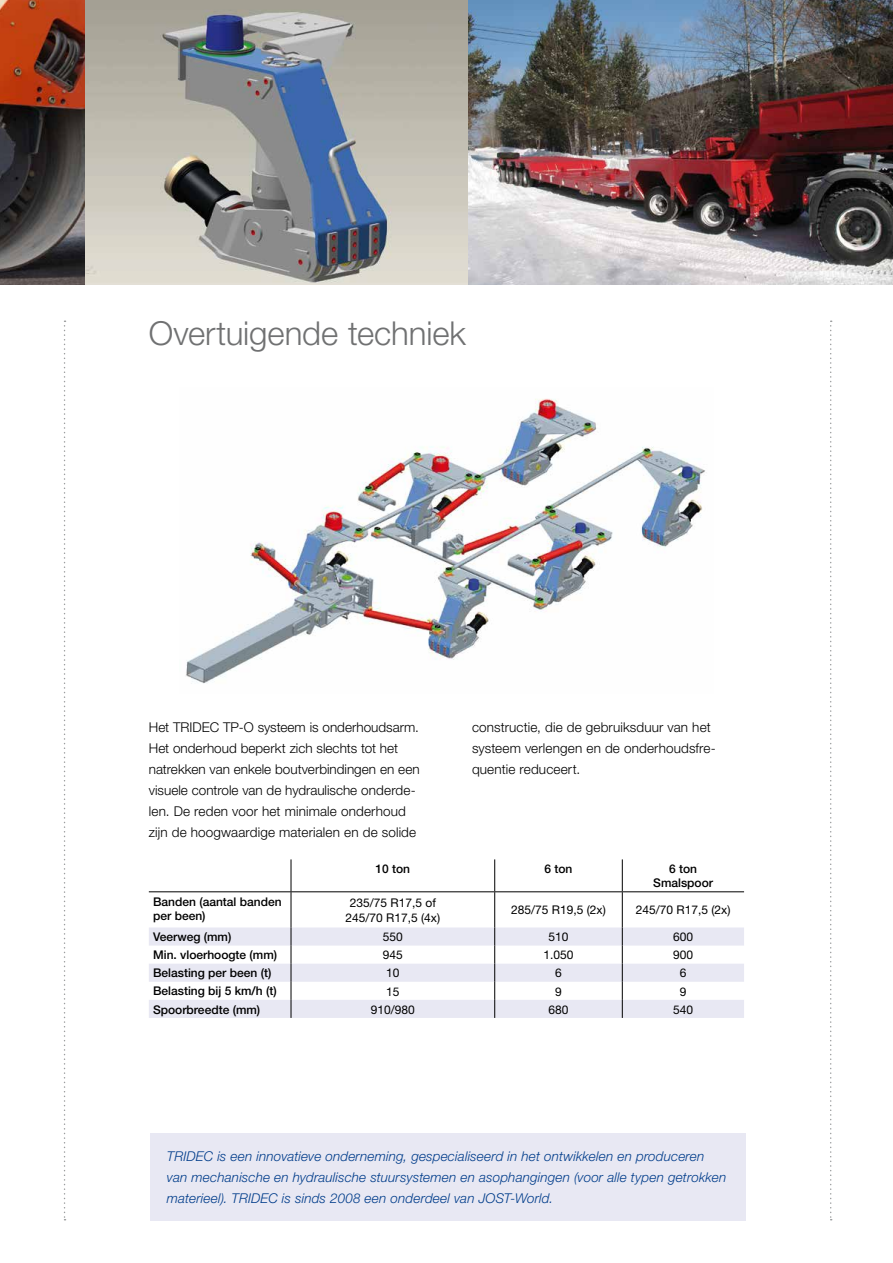
<style>
.page{position:relative;width:893px;height:1263px;background:#fff}
.page>*{position:absolute;margin:0;border:0;box-sizing:border-box;transform-origin:0 0}
.t1{font:300 33px "Helvetica Neue LT";letter-spacing:-.005em;color:#707172}
.t2{font:300 13.5px/21px "Helvetica Neue LT";letter-spacing:.005em;color:#000}
.t3{font:italic 300 13.5px/21px "Helvetica Neue LT";letter-spacing:.01em;color:#003c8a}
.t4{font:500 12px/14.4px "Helvetica Neue LT";color:#000;text-align:center}
.t5{font:12px/14.4px "Helvetica Neue LT";color:#000;text-align:center}
</style>
<div class="page">
<svg style="left:64px;top:320px;width:2px;height:900px"></svg>
<svg style="left:830px;top:321px;width:2px;height:899px"></svg>
<img style="left:0;top:0;width:85px;height:285px">
<img style="left:468px;top:0;width:425px;height:285px">
<svg style="left:85px;top:0;width:383px;height:285px"></svg>
<img style="left:186px;top:398px;width:519px;height:286px">
<svg style="left:149px;top:927px;width:595px;height:91px;fill:#e8e8f3"></svg>
<hr style="left:149px;top:891px;width:142px;height:1px;background:#000">
<hr style="left:291px;top:891px;width:204px;height:1px;background:#000">
<hr style="left:495px;top:891px;width:127px;height:1px;background:#000">
<hr style="left:622px;top:891px;width:122px;height:1px;background:#000">
<hr style="left:291px;top:859px;width:1px;height:32px;background:#000">
<hr style="left:494px;top:859px;width:1px;height:32px;background:#000">
<hr style="left:622px;top:859px;width:1px;height:32px;background:#000">
<hr style="left:291px;top:892px;width:1px;height:35px;background:#000">
<hr style="left:494px;top:892px;width:1px;height:35px;background:#000">
<hr style="left:622px;top:892px;width:1px;height:35px;background:#000">
<svg style="left:291px;top:927px;width:1px;height:91px"></svg>
<svg style="left:494px;top:927px;width:1px;height:91px"></svg>
<svg style="left:622px;top:927px;width:1px;height:91px"></svg>
<div style="left:150px;top:1133px;width:595px;height:87px;background:#e8e8f3"></div>
<h1 class="t1" style="left:149px;top:313px;width:319px">Overtuigende techniek</h1>
<p class="t2" style="left:149px;top:716px;width:272px">Het TRIDEC TP-O systeem is onderhoudsarm.<br>Het onderhoud beperkt zich slechts tot het natrekken van enkele boutverbindingen en een visuele controle van de hydraulische onderde&shy;len. De reden voor het minimale onderhoud zijn de hoogwaardige materialen en de solide</p>
<p class="t2" style="left:472px;top:716px;width:245px">constructie, die de gebruiksduur van het systeem verlengen en de onderhoudsfre&shy;quentie reduceert.</p>
<p class="t4" style="left:375px;top:861px;width:36px">10 ton</p>
<p class="t4" style="left:544px;top:861px;width:30px">6 ton</p>
<p class="t4" style="left:653px;top:861px;width:61px">6 ton<br>Smalspoor</p>
<p class="t4" style="left:153px;top:894px;width:130px;text-align:left">Banden (aantal banden per been)</p>
<p class="t5" style="left:345px;top:895px;width:96px">235/75 R17,5 of<br>245/70 R17,5 (4x)</p>
<p class="t5" style="left:511px;top:903px;width:96px">285/75 R19,5 (2x)</p>
<p class="t5" style="left:636px;top:903px;width:96px">245/70 R17,5 (2x)</p>
<p class="t4" style="left:153px;top:929px;width:80px">Veerweg (mm)</p>
<p class="t5" style="left:383px;top:930px;width:22px">550</p>
<p class="t5" style="left:548px;top:930px;width:22px">510</p>
<p class="t5" style="left:673px;top:930px;width:22px">600</p>
<p class="t4" style="left:153px;top:948px;width:126px">Min. vloerhoogte (mm)</p>
<p class="t5" style="left:383px;top:948px;width:22px">945</p>
<p class="t5" style="left:543px;top:948px;width:32px">1.050</p>
<p class="t5" style="left:673px;top:948px;width:22px">900</p>
<p class="t4" style="left:153px;top:966px;width:120px">Belasting per been (t)</p>
<p class="t5" style="left:386px;top:966px;width:15px">10</p>
<p class="t5" style="left:555px;top:966px;width:8px">6</p>
<p class="t5" style="left:680px;top:966px;width:8px">6</p>
<p class="t4" style="left:153px;top:984px;width:125px">Belasting bij 5 km/h (t)</p>
<p class="t5" style="left:386px;top:984px;width:15px">15</p>
<p class="t5" style="left:555px;top:984px;width:8px">9</p>
<p class="t5" style="left:680px;top:984px;width:8px">9</p>
<p class="t4" style="left:153px;top:1002px;width:109px">Spoorbreedte (mm)</p>
<p class="t5" style="left:371px;top:1002px;width:46px">910/980</p>
<p class="t5" style="left:548px;top:1002px;width:22px">680</p>
<p class="t5" style="left:673px;top:1002px;width:22px">540</p>
<p class="t3" style="left:167px;top:1145px;width:561px">TRIDEC is een innovatieve onderneming, gespecialiseerd in het ontwikkelen en produceren van mechanische en hydraulische stuursystemen en asophangingen (voor alle typen getrokken materieel). TRIDEC is sinds 2008 een onderdeel van JOST-World.</p>
</div>
